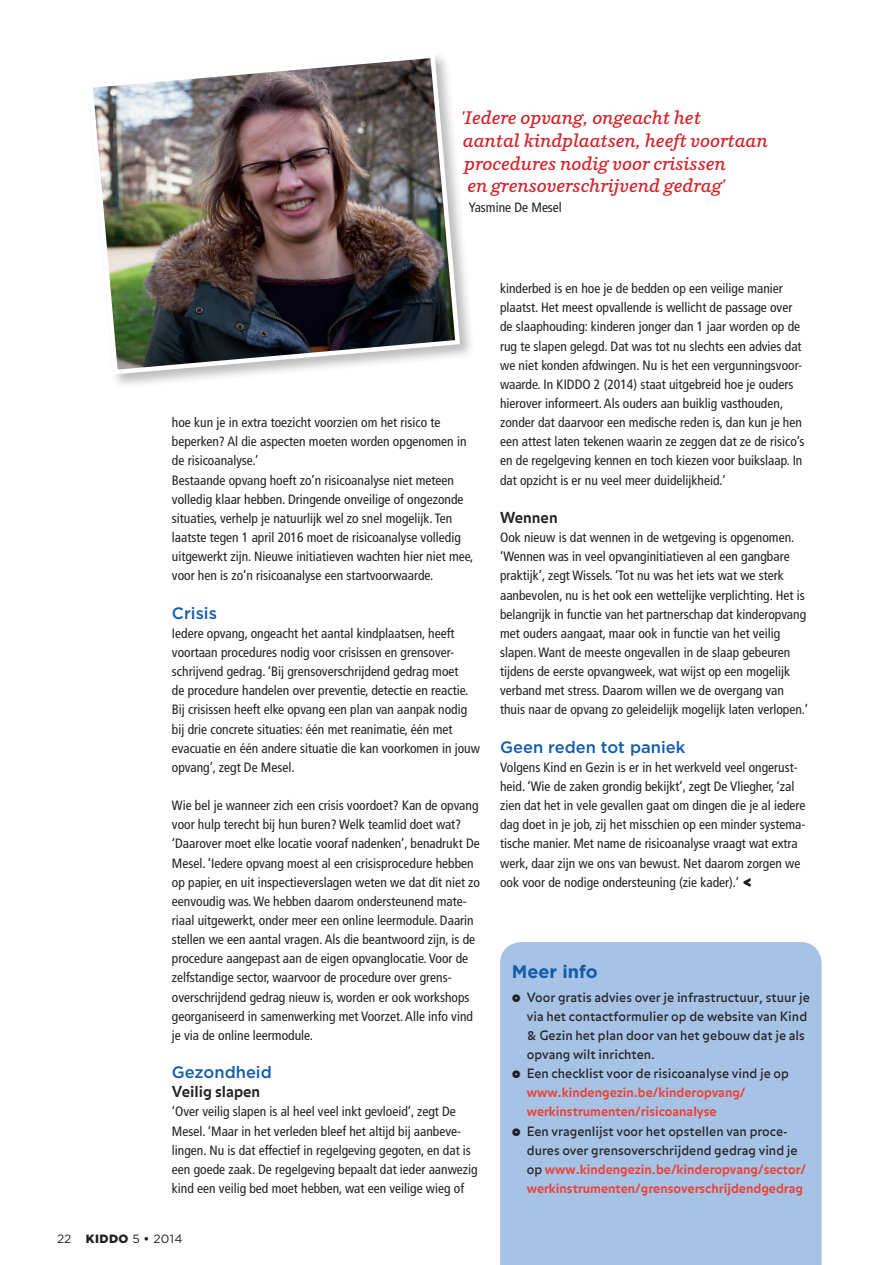
<style>
.page{position:relative;width:895px;height:1265px;background:#fff}
.page>*{position:absolute;margin:0;border:0;box-sizing:border-box;transform-origin:0 0}
.t1{font:italic 600 18px/22.8px "Parry";color:#d1232a}
.t2{font:700 18px "Gotham";color:#135cab}
.t3{font:500 16.5px "Gotham";color:#135cab}
.t4{font:700 15px "Balance";color:#231f20}
.t5{font:condensed 13.5px/19.2px "Frutiger LT Std";color:#231f20}
.t6{font:12.75px "Balance";color:#231f20}
.t7{font:700 12.75px "Balance";color:#ee3e34}
.t8{font:900 12px "Gotham";letter-spacing:.035em;color:#231f20}
.s1{font-weight:400}
.s2{font-weight:700}
.s3{font-family:"Swift";font-weight:800;font-stretch:normal;font-size:12.75px}
.s4{font-family:"Distro II Bats";font-size:10.5px}
.s5{font-weight:400;color:#231f20}
</style>
<div class="page">
<div style="left:86px;top:51px;width:389px;height:338px;background:#231f20;opacity:.3"></div>
<img style="left:86px;top:51px;width:376px;height:326px">
<svg style="left:743px;top:878px;width:8px;height:9px"></svg>
<div style="left:500px;top:942px;width:321px;height:322px;background:#a6c3e6"></div>
<h1 class="t1" style="left:461px;top:106px;width:308px">'Iedere opvang, ongeacht het<br>aantal kindplaatsen, heeft voortaan procedures nodig voor crisissen<br>en grensoverschrijvend gedrag'</h1>
<p class="t5" style="left:468px;top:197px;width:95px">Yasmine De Mesel</p>
<p class="t5" style="left:172px;top:413px;width:303px">hoe kun je in extra toezicht voorzien om het risico te beperken? Al die aspecten moeten worden opgenomen in de risicoanalyse.’<br>Bestaande opvang hoeft zo’n risicoanalyse niet meteen volledig klaar hebben. Dringende onveilige of ongezonde situaties, verhelp je natuurlijk wel zo snel mogelijk. Ten laatste tegen 1 april 2016 moet de risicoanalyse volledig uitgewerkt zijn. Nieuwe initiatieven wachten hier niet mee, voor hen is zo’n risicoanalyse een startvoorwaarde.</p>
<p class="t3" style="left:172px;top:603px;width:46px">Crisis</p>
<p class="t5" style="left:172px;top:623px;width:309px">Iedere opvang, ongeacht het aantal kindplaatsen, heeft voortaan procedures nodig voor crisissen en grensover&shy;schrijvend gedrag. ‘Bij grensoverschrijdend gedrag moet<br>de procedure handelen over preventie, detectie en reactie.<br>Bij crisissen heeft elke opvang een plan van aanpak nodig bij drie concrete situaties: één met reanimatie, één met evacuatie en één andere situatie die kan voorkomen in jouw opvang’, zegt De Mesel.</p>
<p class="t5" style="left:172px;top:795px;width:309px">Wie bel je wanneer zich een crisis voordoet? Kan de opvang voor hulp terecht bij hun buren? Welk teamlid doet wat? ‘Daarover moet elke locatie vooraf nadenken’, benadrukt De Mesel. ‘Iedere opvang moest al een crisisprocedure hebben op papier, en uit inspectieverslagen weten we dat dit niet zo eenvoudig was. We hebben daarom ondersteunend mate&shy;riaal uitgewerkt, onder meer een online leermodule. Daarin stellen we een aantal vragen. Als die beantwoord zijn, is de procedure aangepast aan de eigen opvanglocatie. Voor de zelfstandige sector, waarvoor de procedure over grens&shy;overschrijdend gedrag nieuw is, worden er ook workshops georganiseerd in samenwerking met Voorzet. Alle info vind je via de online leermodule.</p>
<p class="t3" style="left:172px;top:1062px;width:101px">Gezondheid</p>
<p class="t4" style="left:172px;top:1082px;width:90px">Veilig slapen</p>
<p class="t5" style="left:172px;top:1102px;width:307px">‘Over veilig slapen is al heel veel inkt gevloeid’, zegt De Mesel. ‘Maar in het verleden bleef het altijd bij aanbeve&shy;lingen. Nu is dat effectief in regelgeving gegoten, en dat is een goede zaak. De regelgeving bepaalt dat ieder aanwezig kind een veilig bed moet hebben, wat een veilige wieg of</p>
<p class="t8" style="left:57px;top:1231px;width:127px"><span class="s1">22</span> KIDDO <span class="s1">5</span> <span class="s2">•</span> <span class="s1">2014</span></p>
<p class="t5" style="left:500px;top:279px;width:306px">kinderbed is en hoe je de bedden op een veilige manier plaatst. Het meest opvallende is wellicht de passage over de slaaphouding: kinderen jonger dan 1 jaar worden op de rug te slapen gelegd. Dat was tot nu slechts een advies dat we niet konden afdwingen. Nu is het een vergunningsvoor&shy;waarde. In KIDDO 2 (2014) staat uitgebreid hoe je ouders hierover informeert. Als ouders aan buiklig vasthouden, zonder dat daarvoor een medische reden is, dan kun je hen een attest laten tekenen waarin ze zeggen dat ze de risico’s en de regelgeving kennen en toch kiezen voor buikslaap. In dat opzicht is er nu veel meer duidelijkheid.’</p>
<p class="t4" style="left:500px;top:508px;width:59px">Wennen</p>
<p class="t5" style="left:500px;top:528px;width:309px">Ook nieuw is dat wennen in de wetgeving is opgenomen. ‘Wennen was in veel opvanginitiatieven al een gangbare praktijk’, zegt Wissels. ‘Tot nu was het iets wat we sterk aanbevolen, nu is het ook een wettelijke verplichting. Het is belangrijk in functie van het partnerschap dat kinderopvang met ouders aangaat, maar ook in functie van het veilig slapen. Want de meeste ongevallen in de slaap gebeuren tijdens de eerste opvangweek, wat wijst op een mogelijk verband met stress. Daarom willen we de overgang van thuis naar de opvang zo geleidelijk mogelijk laten verlopen.’</p>
<p class="t3" style="left:500px;top:737px;width:187px">Geen reden tot paniek</p>
<p class="t5" style="left:500px;top:757px;width:307px">Volgens Kind en Gezin is er in het werkveld veel ongerust&shy;heid. ‘Wie de zaken grondig bekijkt’, zegt De Vliegher, ‘zal zien dat het in vele gevallen gaat om dingen die je al iedere dag doet in je job, zij het misschien op een minder systema&shy;tische manier. Met name de risicoanalyse vraagt wat extra werk, daar zijn we ons van bewust. Net daarom zorgen we ook voor de nodige ondersteuning (zie kader).’ <span class="s3">&lt;</span></p>
<h1 class="t2" style="left:511px;top:961px;width:87px">Meer info</h1>
<p class="t6" style="left:511px;top:989px;width:299px"><span class="s4">=</span> Voor gratis advies over je infrastructuur, stuur je</p>
<p class="t6" style="left:526px;top:1008px;width:282px">via het contactformulier op de website van Kind</p>
<p class="t6" style="left:526px;top:1027px;width:279px">&amp; Gezin het plan door van het gebouw dat je als</p>
<p class="t6" style="left:526px;top:1046px;width:130px">opvang wilt inrichten.</p>
<p class="t6" style="left:511px;top:1065px;width:278px"><span class="s4">=</span> Een checklist voor de risicoanalyse vind je op</p>
<p class="t7" style="left:526px;top:1085px;width:220px">www.kindengezin.be/kinderopvang/</p>
<p class="t7" style="left:526px;top:1104px;width:191px">werkinstrumenten/risicoanalyse</p>
<p class="t6" style="left:511px;top:1123px;width:277px"><span class="s4">=</span> Een vragenlijst voor het opstellen van proce-</p>
<p class="t6" style="left:526px;top:1142px;width:272px">dures over grensoverschrijdend gedrag vind je</p>
<p class="t7" style="left:526px;top:1161px;width:281px"><span class="s5">op</span> www.kindengezin.be/kinderopvang/sector/</p>
<p class="t7" style="left:526px;top:1180px;width:278px">werkinstrumenten/grensoverschrijdendgedrag</p>
</div>
